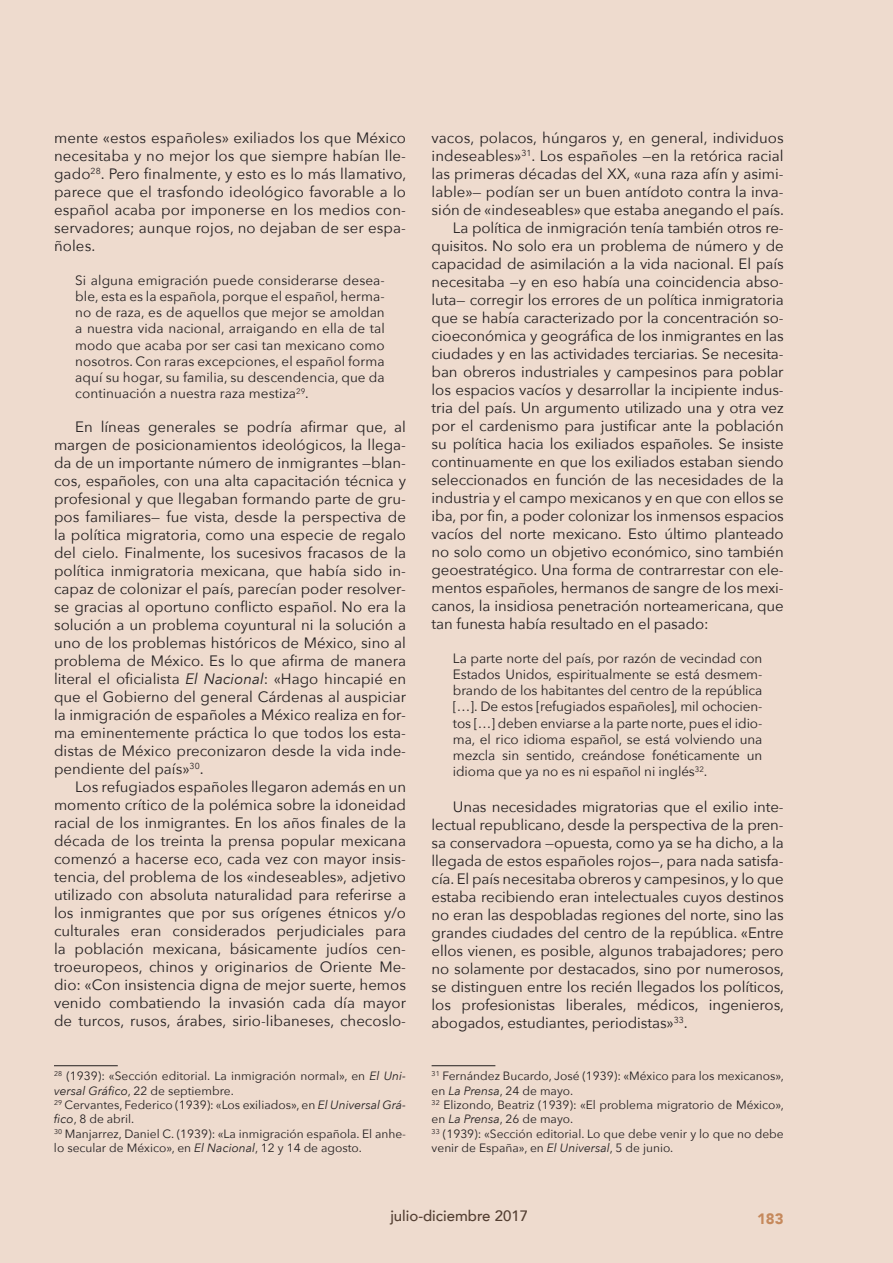
<style>
.page{position:relative;width:893px;height:1263px;background:#eedbce}
.page>*{position:absolute;margin:0;border:0;box-sizing:border-box;transform-origin:0 0}
.Párrafo_normal{font:15px/18px "Avenir Next";color:#231f20;text-align:justify}
.t1{font:500 15px "Avenir";color:#231f20}
.t2{font:900 15px "Avenir";color:#c6895c}
.Cita{font:13.5px/16.2px "Avenir Next";letter-spacing:-.005em;color:#231f20;text-align:justify}
.Nota_al_pie{font:12px/14.4px "Avenir Next";color:#231f20}
.s1{font-style:italic}
</style>
<div class="page">
<hr style="left:54px;top:1065px;width:64px;height:1px;background:#231f20">
<hr style="left:432px;top:1065px;width:63px;height:1px;background:#231f20">
<hr style="left:0;top:0;width:1px;height:1263px;background:#c6895c">
<p class="Párrafo_normal" style="left:54px;top:128px;width:354px">mente «estos españoles» exiliados los que México necesitaba y no mejor los que siempre habían lle&shy;gado<sup>28</sup>. Pero finalmente, y esto es lo más llamativo, parece que el trasfondo ideológico favorable a lo español acaba por imponerse en los medios con&shy;servadores; aunque rojos, no dejaban de ser espa&shy;ñoles.</p>
<p class="Cita" style="left:75px;top:271px;width:311px">Si alguna emigración puede considerarse desea&shy;ble, esta es la española, porque el español, herma&shy;no de raza, es de aquellos que mejor se amoldan a nuestra vida nacional, arraigando en ella de tal modo que acaba por ser casi tan mexicano como nosotros. Con raras excepciones, el español forma aquí su hogar, su familia, su descendencia, que da continuación a nuestra raza mestiza<sup>29</sup>.</p>
<p class="Párrafo_normal" style="left:54px;top:418px;width:354px;text-indent:21px">En líneas generales se podría afirmar que, al margen de posicionamientos ideológicos, la llega&shy;da de un importante número de inmigrantes —blan&shy;cos, españoles, con una alta capacitación técnica y profesional y que llegaban formando parte de gru&shy;pos familiares— fue vista, desde la perspectiva de la política migratoria, como una especie de regalo del cielo. Finalmente, los sucesivos fracasos de la política inmigratoria mexicana, que había sido in&shy;capaz de colonizar el país, parecían poder resolver&shy;se gracias al oportuno conflicto español. No era la solución a un problema coyuntural ni la solución a uno de los problemas históricos de México, sino al problema de México. Es lo que afirma de manera literal el oficialista <span class="s1">El Nacional</span>: «Hago hincapié en que el Gobierno del general Cárdenas al auspiciar la inmigración de españoles a México realiza en for&shy;ma eminentemente práctica lo que todos los esta&shy;distas de México preconizaron desde la vida inde&shy;pendiente del país»<sup>30</sup>.</p>
<p class="Párrafo_normal" style="left:54px;top:778px;width:354px;text-indent:21px">Los refugiados españoles llegaron además en un momento crítico de la polémica sobre la idoneidad racial de los inmigrantes. En los años finales de la década de los treinta la prensa popular mexicana comenzó a hacerse eco, cada vez con mayor insis&shy;tencia, del problema de los «indeseables», adjetivo utilizado con absoluta naturalidad para referirse a los inmigrantes que por sus orígenes étnicos y/o culturales eran considerados perjudiciales para la población mexicana, básicamente judíos cen&shy;troeuropeos, chinos y originarios de Oriente Me&shy;dio: «Con insistencia digna de mejor suerte, hemos venido combatiendo la invasión cada día mayor de turcos, rusos, árabes, sirio-libaneses, checoslo-</p>
<p class="Nota_al_pie" style="left:54px;top:1068px;width:354px"><sup>28</sup> (1939): «Sección editorial. La inmigración normal», en <span class="s1">El Uni&shy;versal Gráfico</span>, 22 de septiembre.</p>
<p class="Nota_al_pie" style="left:54px;top:1097px;width:354px"><sup>29</sup> Cervantes, Federico (1939): «Los exiliados», en <span class="s1">El Universal Grá&shy;fico</span>, 8 de abril.</p>
<p class="Nota_al_pie" style="left:54px;top:1126px;width:354px"><sup>30</sup> Manjarrez, Daniel C. (1939): «La inmigración española. El anhe&shy;lo secular de México», en <span class="s1">El Nacional</span>, 12 y 14 de agosto.</p>
<p class="Párrafo_normal" style="left:432px;top:128px;width:354px">vacos, polacos, húngaros y, en general, individuos indeseables»<sup>31</sup>. Los españoles —en la retórica racial las primeras décadas del XX, «una raza afín y asimi&shy;lable»— podían ser un buen antídoto contra la inva&shy;sión de «indeseables» que estaba anegando el país.</p>
<p class="Párrafo_normal" style="left:432px;top:218px;width:354px;text-indent:21px">La política de inmigración tenía también otros re&shy;quisitos. No solo era un problema de número y de capacidad de asimilación a la vida nacional. El país necesitaba —y en eso había una coincidencia abso&shy;luta— corregir los errores de un política inmigratoria que se había caracterizado por la concentración so&shy;cioeconómica y geográfica de los inmigrantes en las ciudades y en las actividades terciarias. Se necesita&shy;ban obreros industriales y campesinos para poblar los espacios vacíos y desarrollar la incipiente indus&shy;tria del país. Un argumento utilizado una y otra vez por el cardenismo para justificar ante la población su política hacia los exiliados españoles. Se insiste continuamente en que los exiliados estaban siendo seleccionados en función de las necesidades de la industria y el campo mexicanos y en que con ellos se iba, por fin, a poder colonizar los inmensos espacios vacíos del norte mexicano. Esto último planteado no solo como un objetivo económico, sino también geoestratégico. Una forma de contrarrestar con ele&shy;mentos españoles, hermanos de sangre de los mexi&shy;canos, la insidiosa penetración norteamericana, que tan funesta había resultado en el pasado:</p>
<p class="Cita" style="left:453px;top:649px;width:311px">La parte norte del país, por razón de vecindad con Estados Unidos, espiritualmente se está desmem&shy;brando de los habitantes del centro de la república […]. De estos [refugiados españoles], mil ochocien&shy;tos […] deben enviarse a la parte norte, pues el idio&shy;ma, el rico idioma español, se está volviendo una mezcla sin sentido, creándose fonéticamente un idioma que ya no es ni español ni inglés<sup>32</sup>.</p>
<p class="Párrafo_normal" style="left:432px;top:797px;width:354px;text-indent:21px">Unas necesidades migratorias que el exilio inte&shy;lectual republicano, desde la perspectiva de la pren&shy;sa conservadora —opuesta, como ya se ha dicho, a la llegada de estos españoles rojos—, para nada satisfa&shy;cía. El país necesitaba obreros y campesinos, y lo que estaba recibiendo eran intelectuales cuyos destinos no eran las despobladas regiones del norte, sino las grandes ciudades del centro de la república. «Entre ellos vienen, es posible, algunos trabajadores; pero no solamente por destacados, sino por numerosos, se distinguen entre los recién llegados los políticos, los profesionistas liberales, médicos, ingenieros, abogados, estudiantes, periodistas»<sup>33</sup>.</p>
<p class="Nota_al_pie" style="left:432px;top:1068px;width:354px"><sup>31</sup> Fernández Bucardo, José (1939): «México para los mexicanos», en <span class="s1">La Prensa</span>, 24 de mayo.</p>
<p class="Nota_al_pie" style="left:432px;top:1097px;width:354px"><sup>32</sup> Elizondo, Beatriz (1939): «El problema migratorio de México», en <span class="s1">La Prensa</span>, 26 de mayo.</p>
<p class="Nota_al_pie" style="left:432px;top:1126px;width:354px"><sup>33</sup> (1939): «Sección editorial. Lo que debe venir y lo que no debe venir de España», en <span class="s1">El Universal</span>, 5 de junio.</p>
<p class="t1" style="left:390px;top:1203px;width:139px">julio-diciembre 2017</p>
<p class="t2" style="left:757px;top:1206px;width:28px">183</p>
</div>
